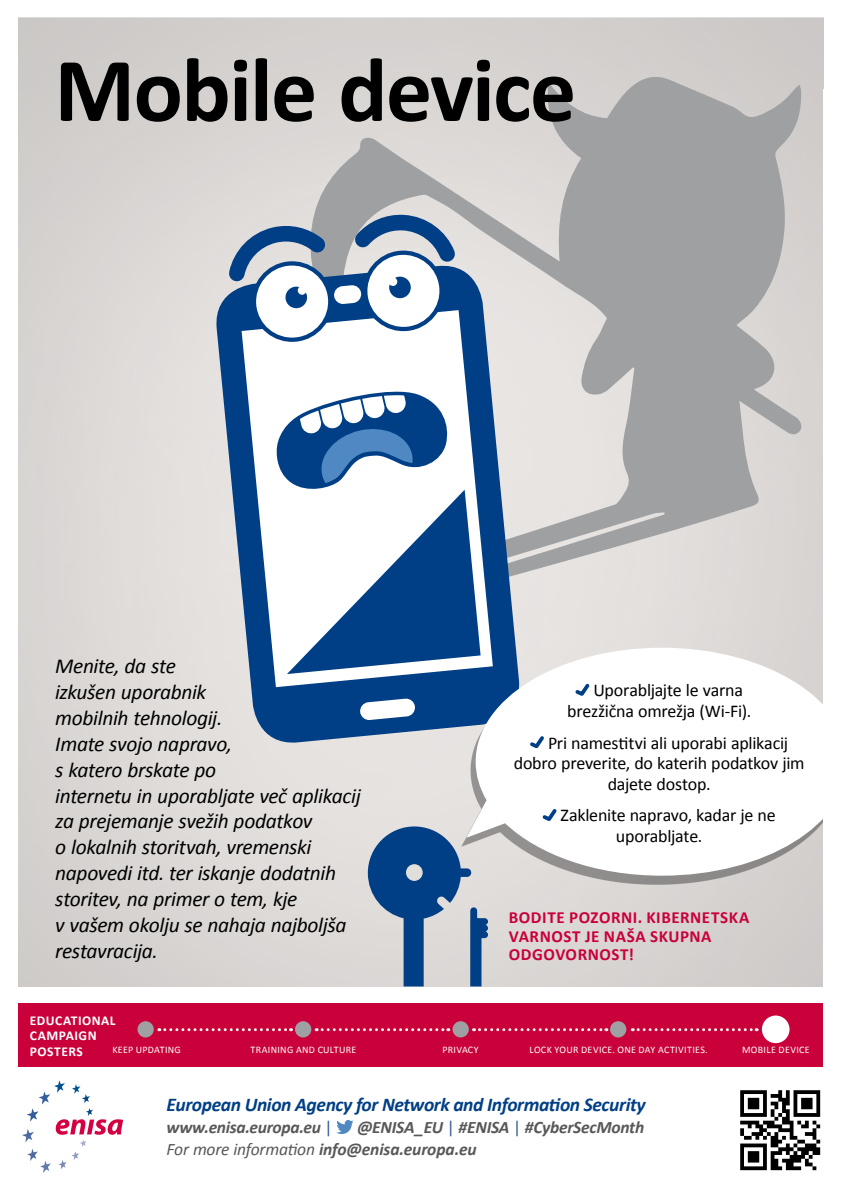
<style>
.page{position:relative;width:842px;height:1192px;background:#fff}
.page>*{position:absolute;margin:0;border:0;box-sizing:border-box;transform-origin:0 0}
.t1{font:700 92px "Calibri";letter-spacing:-.02em;color:#000}
.t2{font:italic 21.4px/25.9px "Calibri";letter-spacing:-.015em;color:#000}
.t3{font:italic 700 19.5px "Calibri";letter-spacing:-.02em;color:#003f85}
.t4{font:18px/20.5px "Calibri";letter-spacing:-.015em;color:#000}
.t5{font:italic 700 17.5px/22px "Calibri";letter-spacing:-.015em;color:#58585a}
.t6{font:700 17px/18.5px "Calibri";letter-spacing:.03em;color:#c90039}
.t7{font:700 13.55px/15.6px "Calibri";letter-spacing:.035em;color:#fff}
.t8{font:10px "Calibri";letter-spacing:.03em;color:#fff}
.s1{font-weight:400;font-style:normal;color:#395a97}
.s2{font-weight:400}
</style>
<div class="page">
<svg style="left:740px;top:1090px;width:80px;height:80px"></svg>
<svg style="left:22px;top:1081px;width:101px;height:92px"></svg>
<svg style="left:336px;top:1120px;width:18px;height:14px"></svg>
<div style="left:18px;top:1003px;width:806px;height:64px;background:#c90039"></div>
<svg style="left:159px;top:1028px;width:132px;height:3px"></svg>
<svg style="left:316px;top:1028px;width:133px;height:3px"></svg>
<svg style="left:473px;top:1028px;width:134px;height:3px"></svg>
<svg style="left:632px;top:1028px;width:125px;height:3px"></svg>
<div style="left:137px;top:1021px;width:17px;height:16px;background:#9ea0a2;border-radius:50%"></div>
<div style="left:295px;top:1021px;width:16px;height:16px;background:#9ea0a2;border-radius:50%"></div>
<div style="left:452px;top:1021px;width:17px;height:16px;background:#9ea0a2;border-radius:50%"></div>
<div style="left:610px;top:1021px;width:16px;height:16px;background:#9ea0a2;border-radius:50%"></div>
<div style="left:762px;top:1016px;width:27px;height:27px;background:#fff;border-radius:50%"></div>
<svg style="left:309px;top:74px;width:494px;height:508px;background:#bdbcbd"></svg>
<svg style="left:213px;top:262px;width:310px;height:484px"></svg>
<svg style="left:272px;top:384px;width:209px;height:290px"></svg>
<svg style="left:218px;top:209px;width:249px;height:135px"></svg>
<svg style="left:368px;top:826px;width:120px;height:160px;background:#6f8cae"></svg>
<div style="left:461px;top:656px;width:381px;height:228px;background:#000;opacity:.35"></div>
<svg style="left:466px;top:648px;width:358px;height:228px"></svg>
<svg style="left:572px;top:680px;width:21px;height:19px"></svg>
<svg style="left:527px;top:733px;width:20px;height:18px"></svg>
<svg style="left:539px;top:806px;width:21px;height:18px"></svg>
<div style="left:824px;top:89px;width:18px;height:1072px;background:#fff"></div>
<h1 class="t1" style="left:55px;top:25px;width:523px">MOBILE DEVICE</h1>
<p class="t2" style="left:55px;top:652px;width:307px">Menite, da ste<br>izkušen uporabnik<br>mobilnih tehnologij.<br>Imate svojo napravo,<br>s katero brskate po<br>internetu in uporabljate več aplikacij za prejemanje svežih podatkov<br>o lokalnih storitvah, vremenski napovedi itd. ter iskanje dodatnih storitev, na primer o tem, kje<br>v vašem okolju se nahaja najboljša restavracija.</p>
<p class="t4" style="left:567px;top:679px;width:186px;text-indent:26px">Uporabljajte le varna brezžična omrežja (Wi-Fi).</p>
<p class="t4" style="left:548px;top:732px;width:242px">Pri namestitvi ali uporabi aplikacij</p>
<p class="t4" style="left:514px;top:752px;width:292px">dobro preverite, do katerih podatkov jim</p>
<p class="t4" style="left:608px;top:773px;width:104px">dajete dostop.</p>
<p class="t4" style="left:616px;top:805px;width:161px;text-indent:-55px">Zaklenite napravo, kadar je ne uporabljate.</p>
<p class="t6" style="left:509px;top:908px;width:242px">BODITE POZORNI. KIBERNETSKA<br>VARNOST JE NAŠA SKUPNA<br>ODGOVORNOST!</p>
<p class="t7" style="left:30px;top:1012px;width:87px">EDUCATIONAL<br>CAMPAIGN<br>POSTERS</p>
<p class="t8" style="left:112px;top:1043px;width:70px">Keep updating</p>
<p class="t8" style="left:442px;top:1043px;width:38px">Privacy</p>
<p class="t8" style="left:529px;top:1043px;width:180px">Lock your device. One day activities.</p>
<p class="t8" style="left:742px;top:1043px;width:69px">Mobile device</p>
<p class="t8" style="left:251px;top:1043px;width:107px">Training and culture</p>
<p class="t3" style="left:167px;top:1091px;width:481px">European Union Agency for Network and Information Security</p>
<p class="t5" style="left:167px;top:1115px;width:479px;text-indent:191px">@ENISA_EU <span class="s1">|</span> #ENISA <span class="s1">|</span> #CyberSecMonth<br><span class="s2">For more information</span> info@enisa.europa.eu</p>
<p class="t5" style="left:167px;top:1115px;width:168px">www.enisa.europa.eu <span class="s1">|</span></p>
</div>
